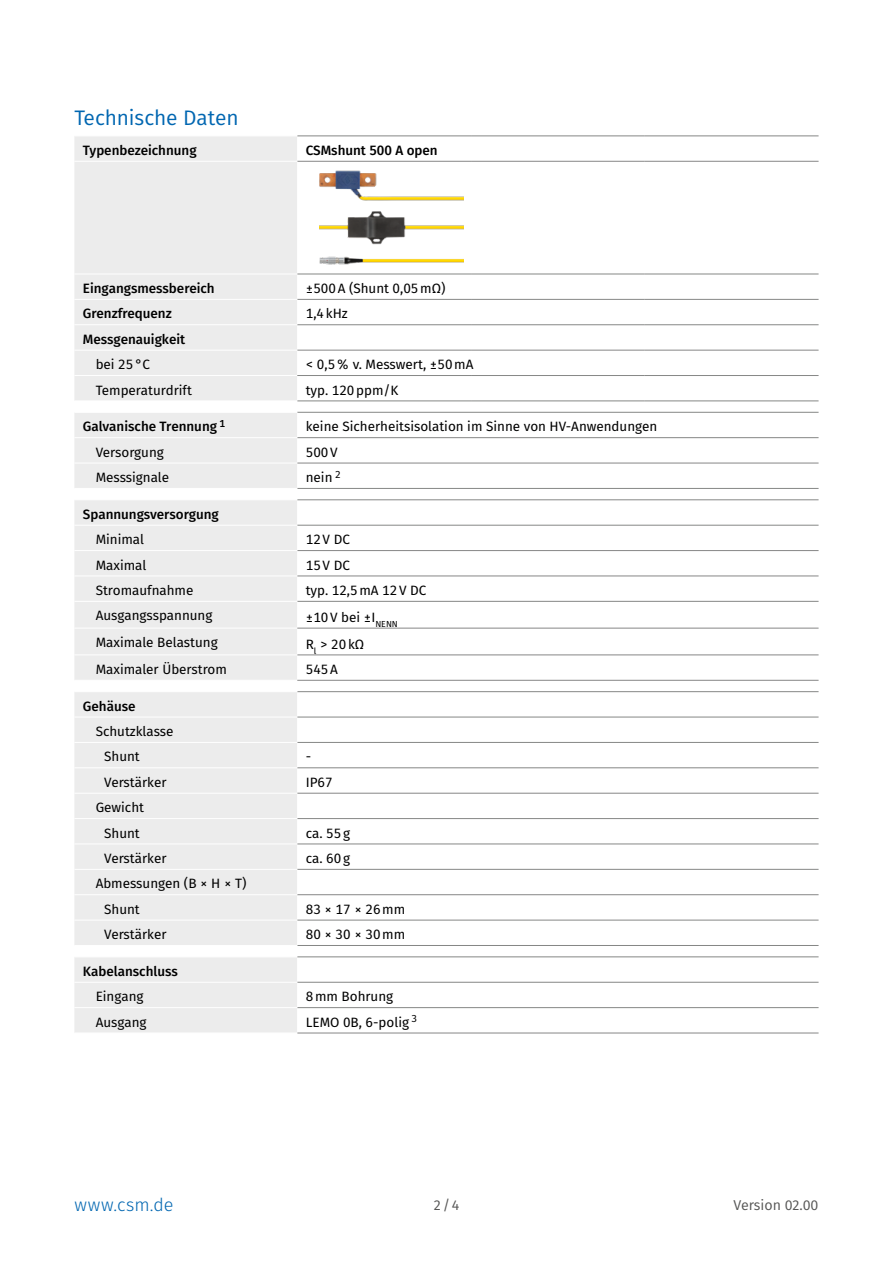
<style>
.page{position:relative;width:893px;height:1263px;background:#fff}
.page>*{position:absolute;margin:0;border:0;box-sizing:border-box;transform-origin:0 0}
.t1{font:21px "Fira Sans";letter-spacing:-.005em;color:#0066b1}
.t2{font:300 18px "Fira Sans";letter-spacing:.035em;color:#0066b1}
.t3{font:14.25px "Fira Sans";color:#565655}
.Text_Tabelle{font:13.5px "Fira Sans";color:#000}
.Text_Tabelle_eingerü{font:13.5px "Fira Sans";color:#000}
.Headline_Tabelle{font:500 13.5px "Fira Sans";color:#000}
.Text_Tabelle_2x_eing{font:13.5px "Fira Sans";color:#000}
</style>
<div class="page">
<div style="left:74px;top:137px;width:223px;height:263px;background:#ececec"></div>
<svg style="left:297px;top:160px;width:522px;height:241px"></svg>
<hr style="left:297px;top:136px;width:174px;height:1px;background:#868786">
<hr style="left:471px;top:136px;width:174px;height:1px;background:#868786">
<hr style="left:645px;top:136px;width:174px;height:1px;background:#868786">
<hr style="left:297px;top:161px;width:174px;height:1px;background:#868786">
<hr style="left:471px;top:161px;width:174px;height:1px;background:#868786">
<hr style="left:645px;top:161px;width:174px;height:1px;background:#868786">
<hr style="left:297px;top:274px;width:174px;height:1px;background:#868786">
<hr style="left:471px;top:274px;width:174px;height:1px;background:#868786">
<hr style="left:645px;top:274px;width:174px;height:1px;background:#868786">
<hr style="left:297px;top:299px;width:174px;height:1px;background:#868786">
<hr style="left:471px;top:299px;width:174px;height:1px;background:#868786">
<hr style="left:645px;top:299px;width:174px;height:1px;background:#868786">
<hr style="left:297px;top:324px;width:174px;height:1px;background:#868786">
<hr style="left:471px;top:324px;width:174px;height:1px;background:#868786">
<hr style="left:645px;top:324px;width:174px;height:1px;background:#868786">
<hr style="left:297px;top:350px;width:174px;height:1px;background:#868786">
<hr style="left:471px;top:350px;width:174px;height:1px;background:#868786">
<hr style="left:645px;top:350px;width:174px;height:1px;background:#868786">
<hr style="left:297px;top:401px;width:174px;height:1px;background:#868786">
<hr style="left:471px;top:401px;width:174px;height:1px;background:#868786">
<hr style="left:645px;top:401px;width:174px;height:1px;background:#868786">
<hr style="left:74px;top:274px;width:223px;height:1px;background:#fff">
<hr style="left:74px;top:299px;width:223px;height:1px;background:#fff">
<hr style="left:74px;top:324px;width:223px;height:1px;background:#fff">
<hr style="left:74px;top:350px;width:223px;height:1px;background:#fff">
<hr style="left:74px;top:375px;width:223px;height:1px;background:#fff">
<hr style="left:74px;top:161px;width:223px;height:1px;background:#fff">
<hr style="left:297px;top:375px;width:174px;height:1px;background:#868786">
<hr style="left:471px;top:375px;width:174px;height:1px;background:#868786">
<hr style="left:645px;top:375px;width:174px;height:1px;background:#868786">
<img style="left:320px;top:171px;width:143px;height:93px">
<svg style="left:74px;top:413px;width:745px;height:75px"></svg>
<hr style="left:297px;top:412px;width:522px;height:1px;background:#868786">
<hr style="left:297px;top:437px;width:522px;height:1px;background:#868786">
<hr style="left:297px;top:463px;width:522px;height:1px;background:#868786">
<hr style="left:297px;top:488px;width:522px;height:1px;background:#868786">
<hr style="left:74px;top:437px;width:223px;height:1px;background:#fff">
<hr style="left:74px;top:463px;width:223px;height:1px;background:#fff">
<div style="left:74px;top:500px;width:223px;height:180px;background:#ececec"></div>
<svg style="left:297px;top:500px;width:522px;height:180px"></svg>
<hr style="left:297px;top:499px;width:522px;height:1px;background:#868786">
<hr style="left:297px;top:525px;width:522px;height:1px;background:#868786">
<hr style="left:297px;top:550px;width:522px;height:1px;background:#868786">
<hr style="left:297px;top:576px;width:522px;height:1px;background:#868786">
<hr style="left:297px;top:601px;width:522px;height:1px;background:#868786">
<hr style="left:297px;top:655px;width:522px;height:1px;background:#868786">
<hr style="left:74px;top:550px;width:223px;height:1px;background:#fff">
<hr style="left:74px;top:576px;width:223px;height:1px;background:#fff">
<hr style="left:74px;top:628px;width:223px;height:1px;background:#fff">
<hr style="left:74px;top:654px;width:223px;height:1px;background:#fff">
<hr style="left:74px;top:525px;width:223px;height:1px;background:#fff">
<hr style="left:74px;top:601px;width:223px;height:1px;background:#fff">
<hr style="left:297px;top:680px;width:522px;height:1px;background:#868786">
<hr style="left:297px;top:628px;width:522px;height:1px;background:#868786">
<div style="left:74px;top:692px;width:223px;height:253px;background:#ececec"></div>
<svg style="left:297px;top:692px;width:522px;height:228px"></svg>
<hr style="left:297px;top:691px;width:522px;height:1px;background:#868786">
<hr style="left:297px;top:717px;width:522px;height:1px;background:#868786">
<hr style="left:297px;top:742px;width:522px;height:1px;background:#868786">
<hr style="left:297px;top:767px;width:522px;height:1px;background:#868786">
<hr style="left:297px;top:793px;width:522px;height:1px;background:#868786">
<hr style="left:297px;top:818px;width:522px;height:1px;background:#868786">
<hr style="left:297px;top:844px;width:522px;height:1px;background:#868786">
<hr style="left:297px;top:869px;width:522px;height:1px;background:#868786">
<hr style="left:297px;top:894px;width:522px;height:1px;background:#868786">
<hr style="left:297px;top:920px;width:522px;height:1px;background:#868786">
<hr style="left:297px;top:945px;width:522px;height:1px;background:#868786">
<hr style="left:74px;top:717px;width:223px;height:1px;background:#fff">
<hr style="left:74px;top:742px;width:223px;height:1px;background:#fff">
<hr style="left:74px;top:767px;width:223px;height:1px;background:#fff">
<hr style="left:74px;top:793px;width:223px;height:1px;background:#fff">
<hr style="left:74px;top:818px;width:223px;height:1px;background:#fff">
<hr style="left:74px;top:843px;width:223px;height:1px;background:#fff">
<hr style="left:74px;top:869px;width:223px;height:1px;background:#fff">
<hr style="left:74px;top:894px;width:223px;height:1px;background:#fff">
<hr style="left:74px;top:920px;width:223px;height:1px;background:#fff">
<svg style="left:74px;top:957px;width:745px;height:76px"></svg>
<hr style="left:297px;top:956px;width:522px;height:1px;background:#868786">
<hr style="left:297px;top:982px;width:522px;height:1px;background:#868786">
<hr style="left:297px;top:1007px;width:522px;height:1px;background:#868786">
<hr style="left:297px;top:1033px;width:522px;height:1px;background:#868786">
<hr style="left:74px;top:1007px;width:223px;height:1px;background:#fff">
<hr style="left:74px;top:982px;width:223px;height:1px;background:#fff">
<p class="t1" style="left:74px;top:102px;width:166px">Technische Daten</p>
<p class="Headline_Tabelle" style="left:83px;top:139px;width:115px">Typenbezeichnung</p>
<p class="Headline_Tabelle" style="left:306px;top:139px;width:133px">CSMshunt 500 A open</p>
<p class="Headline_Tabelle" style="left:83px;top:277px;width:133px">Eingangsmessbereich</p>
<p class="Text_Tabelle" style="left:306px;top:278px;width:141px">±500A (Shunt 0,05mΩ)</p>
<p class="Headline_Tabelle" style="left:83px;top:303px;width:90px">Grenzfrequenz</p>
<p class="Text_Tabelle" style="left:306px;top:303px;width:43px">1,4kHz</p>
<p class="Headline_Tabelle" style="left:83px;top:328px;width:104px">Messgenauigkeit</p>
<p class="Text_Tabelle_eingerü" style="left:96px;top:354px;width:56px">bei 25°C</p>
<p class="Text_Tabelle" style="left:306px;top:354px;width:169px">&lt; 0,5% v. Messwert, ±50mA</p>
<p class="Text_Tabelle_eingerü" style="left:96px;top:380px;width:98px">Temperaturdrift</p>
<p class="Text_Tabelle" style="left:306px;top:380px;width:94px">typ. 120ppm/K</p>
<p class="Headline_Tabelle" style="left:83px;top:416px;width:144px">Galvanische Trennung <sup>1</sup></p>
<p class="Text_Tabelle" style="left:306px;top:416px;width:353px">keine Sicherheitsisolation im Sinne von HV-Anwendungen</p>
<p class="Text_Tabelle_eingerü" style="left:96px;top:442px;width:70px">Versorgung</p>
<p class="Text_Tabelle" style="left:306px;top:442px;width:33px">500V</p>
<p class="Text_Tabelle_eingerü" style="left:96px;top:467px;width:75px">Messsignale</p>
<p class="Text_Tabelle" style="left:306px;top:467px;width:36px">nein <sup>2</sup></p>
<p class="Headline_Tabelle" style="left:83px;top:503px;width:137px">Spannungsversorgung</p>
<p class="Text_Tabelle_eingerü" style="left:96px;top:529px;width:50px">Minimal</p>
<p class="Text_Tabelle" style="left:306px;top:529px;width:46px">12V DC</p>
<p class="Text_Tabelle_eingerü" style="left:96px;top:555px;width:52px">Maximal</p>
<p class="Text_Tabelle" style="left:306px;top:555px;width:46px">15V DC</p>
<p class="Text_Tabelle_eingerü" style="left:96px;top:580px;width:99px">Stromaufnahme</p>
<p class="Text_Tabelle" style="left:306px;top:580px;width:122px">typ. 12,5mA 12V DC</p>
<p class="Text_Tabelle_eingerü" style="left:96px;top:605px;width:118px">Ausgangsspannung</p>
<p class="Text_Tabelle" style="left:306px;top:607px;width:94px">±10V bei ±I<sub>NENN</sub></p>
<p class="Text_Tabelle_eingerü" style="left:96px;top:632px;width:124px">Maximale Belastung</p>
<p class="Text_Tabelle" style="left:306px;top:634px;width:60px">R<sub>l</sub> &gt; 20kΩ</p>
<p class="Text_Tabelle_eingerü" style="left:96px;top:659px;width:133px">Maximaler Überstrom</p>
<p class="Text_Tabelle" style="left:306px;top:659px;width:34px">545A</p>
<p class="Headline_Tabelle" style="left:83px;top:695px;width:54px">Gehäuse</p>
<p class="Text_Tabelle_eingerü" style="left:96px;top:721px;width:79px">Schutzklasse</p>
<p class="Text_Tabelle_2x_eing" style="left:104px;top:746px;width:37px">Shunt</p>
<p class="Text_Tabelle" style="left:306px;top:746px;width:7px">-</p>
<p class="Text_Tabelle_2x_eing" style="left:104px;top:772px;width:64px">Verstärker</p>
<p class="Text_Tabelle" style="left:306px;top:772px;width:28px">IP67</p>
<p class="Text_Tabelle_eingerü" style="left:96px;top:797px;width:50px">Gewicht</p>
<p class="Text_Tabelle_2x_eing" style="left:104px;top:823px;width:37px">Shunt</p>
<p class="Text_Tabelle" style="left:306px;top:823px;width:46px">ca. 55g</p>
<p class="Text_Tabelle_2x_eing" style="left:104px;top:848px;width:64px">Verstärker</p>
<p class="Text_Tabelle" style="left:306px;top:848px;width:46px">ca. 60g</p>
<p class="Text_Tabelle_eingerü" style="left:96px;top:873px;width:152px">Abmessungen (B × H × T)</p>
<p class="Text_Tabelle_2x_eing" style="left:104px;top:899px;width:37px">Shunt</p>
<p class="Text_Tabelle" style="left:306px;top:899px;width:101px">83 × 17 × 26mm</p>
<p class="Text_Tabelle_2x_eing" style="left:104px;top:924px;width:64px">Verstärker</p>
<p class="Text_Tabelle" style="left:306px;top:924px;width:101px">80 × 30 × 30mm</p>
<p class="Headline_Tabelle" style="left:83px;top:960px;width:96px">Kabelanschluss</p>
<p class="Text_Tabelle_eingerü" style="left:96px;top:986px;width:49px">Eingang</p>
<p class="Text_Tabelle" style="left:306px;top:986px;width:89px">8mm Bohrung</p>
<p class="Text_Tabelle_eingerü" style="left:96px;top:1012px;width:52px">Ausgang</p>
<p class="Text_Tabelle" style="left:306px;top:1012px;width:113px">LEMO 0B, 6-polig <sup>3</sup></p>
<h2 class="t2" style="left:74px;top:1192px;width:101px">www.csm.de</h2>
<p class="t3" style="left:434px;top:1195px;width:27px">2/4</p>
<p class="t3" style="left:733px;top:1194px;width:87px">Version 02.00</p>
</div>
